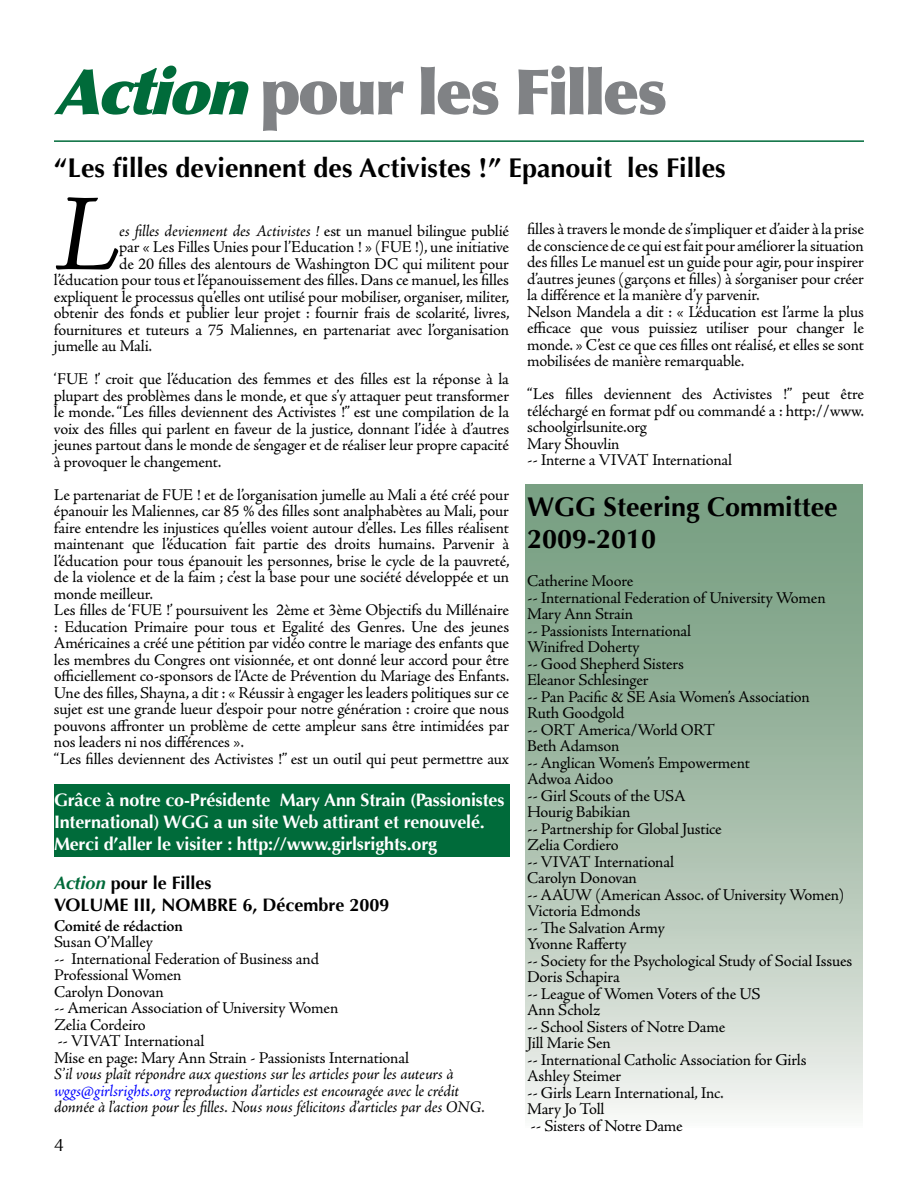
<style>
.page{position:relative;width:918px;height:1188px;background:#fff}
.page>*{position:absolute;margin:0;border:0;box-sizing:border-box;transform-origin:0 0}
.t1{font:italic 111.15px "Adobe Jenson Pro";color:#000}
.t2{font:900 63px "Optima";letter-spacing:-.04em;color:#808285}
.t3{font:700 27px/32.4px "Optima";color:#000}
.t4{font:700 18px/21.6px "Optima";letter-spacing:-.01em;color:#fff}
.t5{font:700 18px "Optima";color:#000}
.t6{font:18px "Optima";color:#000}
.t7{font:16.5px/16.5px "Adobe Jenson Pro";letter-spacing:-.015em;color:#000}
.t8{font:italic 16.5px/16.5px "Adobe Jenson Pro";letter-spacing:-.015em;color:#000}
.t9{font:600 16.5px "Adobe Jenson Pro";letter-spacing:-.015em;color:#000}
.s1{font-style:italic;color:#006b3a}
.s2{font-style:normal}
.s3{color:#00f}
</style>
<div class="page">
<hr style="left:54px;top:140px;width:810px;height:2px;background:#006b3a">
<div style="left:54px;top:784px;width:455px;height:73px;background:#006b3a"></div>
<div style="left:526px;top:485px;width:337px;height:643px;background:linear-gradient(to bottom,#6b9676,#eceeea)"></div>
<h2 class="t2" style="left:54px;top:54px;width:614px"><span class="s1">Action</span>pour les Filles</h2>
<h3 class="t3" style="left:54px;top:152px;width:673px">“Les filles deviennent des Activistes !” Epanouit les Filles</h3>
<h1 class="t1" style="left:54px;top:171px;width:68px">L</h1>
<p class="t7" style="left:527px;top:221px;width:338px">filles à travers le monde de s’impliquer et d’aider à la prise de conscience de ce qui est fait pour améliorer la situation des filles Le manuel est un guide pour agir, pour inspirer d’autres jeunes (garçons et filles) à s’organiser pour créer la différence et la manière d’y parvenir.<br>Nelson Mandela a dit : « L’éducation est l’arme la plus efficace que vous puissiez utiliser pour changer le monde. » C’est ce que ces filles ont réalisé, et elles se sont mobilisées de manière remarquable.</p>
<p class="t7" style="left:527px;top:386px;width:338px">“Les filles deviennent des Activistes !” peut être téléchargé en format pdf ou commandé a : http://www. schoolgirlsunite.org<br>Mary Shouvlin<br>-- Interne a VIVAT International</p>
<p class="t8" style="left:119px;top:224px;width:391px">es filles deviennent des Activistes ! <span class="s2">est un manuel bilingue publié</span></p>
<p class="t7" style="left:119px;top:239px;width:391px">par « Les Filles Unies pour l’Education ! » (FUE !), une initiative</p>
<p class="t7" style="left:119px;top:256px;width:391px">de 20 filles des alentours de Washington DC qui militent pour</p>
<p class="t7" style="left:54px;top:272px;width:457px">l’éducation pour tous et l’épanouissement des filles. Dans ce manuel, les filles</p>
<p class="t7" style="left:54px;top:289px;width:457px">expliquent le processus qu’elles ont utilisé pour mobiliser, organiser, militer,</p>
<p class="t7" style="left:54px;top:305px;width:457px">obtenir des fonds et publier leur projet : fournir frais de scolarité, livres,</p>
<p class="t7" style="left:54px;top:322px;width:457px">fournitures et tuteurs a 75 Maliennes, en partenariat avec l’organisation</p>
<p class="t7" style="left:54px;top:338px;width:100px">jumelle au Mali.</p>
<p class="t7" style="left:54px;top:371px;width:457px;text-align:justify">‘FUE !’ croit que l’éducation des femmes et des filles est la réponse à la plupart des problèmes dans le monde, et que s’y attaquer peut transformer le monde. “Les filles deviennent des Activistes !” est une compilation de la voix des filles qui parlent en faveur de la justice, donnant l’idée à d’autres jeunes partout dans le monde de s’engager et de réaliser leur propre capacité à provoquer le changement.</p>
<p class="t7" style="left:54px;top:487px;width:457px">Le partenariat de FUE ! et de l’organisation jumelle au Mali a été créé pour épanouir les Maliennes, car 85 % des filles sont analphabètes au Mali, pour faire entendre les injustices qu’elles voient autour d’elles. Les filles réalisent maintenant que l’éducation fait partie des droits humains. Parvenir à l’éducation pour tous épanouit les personnes, brise le cycle de la pauvreté, de la violence et de la faim ; c’est la base pour une société développée et un monde meilleur.<br>Les filles de ‘FUE !’ poursuivent les 2ème et 3ème Objectifs du Millénaire : Education Primaire pour tous et Egalité des Genres. Une des jeunes Américaines a créé une pétition par vidéo contre le mariage des enfants que les membres du Congres ont visionnée, et ont donné leur accord pour être officiellement co-sponsors de l’Acte de Prévention du Mariage des Enfants.<br>Une des filles, Shayna, a dit : « Réussir à engager les leaders politiques sur ce sujet est une grande lueur d’espoir pour notre génération : croire que nous pouvons affronter un problème de cette ampleur sans être intimidées par nos leaders ni nos différences ».<br>“Les filles deviennent des Activistes !” est un outil qui peut permettre aux</p>
<h3 class="t3" style="left:527px;top:491px;width:312px">WGG Steering Committee<br>2009-2010</h3>
<p class="t7" style="left:527px;top:573px;width:327px">Catherine Moore<br>-- International Federation of University Women<br>Mary Ann Strain<br>-- Passionists International<br>Winifred Doherty<br>-- Good Shepherd Sisters<br>Eleanor Schlesinger<br>-- Pan Pacific &amp; SE Asia Women’s Association<br>Ruth Goodgold<br>-- ORT America/World ORT<br>Beth Adamson<br>-- Anglican Women’s Empowerment<br>Adwoa Aidoo<br>-- Girl Scouts of the USA<br>Hourig Babikian<br>-- Partnership for Global Justice<br>Zelia Cordiero<br>-- VIVAT International<br>Carolyn Donovan<br>-- AAUW (American Assoc. of University Women)<br>Victoria Edmonds<br>-- The Salvation Army<br>Yvonne Rafferty<br>-- Society for the Psychological Study of Social Issues<br>Doris Schapira<br>-- League of Women Voters of the US<br>Ann Scholz<br>-- School Sisters of Notre Dame<br>Jill Marie Sen<br>-- International Catholic Association for Girls<br>Ashley Steimer<br>-- Girls Learn International, Inc.<br>Mary Jo Toll<br>-- Sisters of Notre Dame</p>
<p class="t4" style="left:54px;top:790px;width:452px">Grâce à notre co-Présidente Mary Ann Strain (Passionistes<br>International) WGG a un site Web attirant et renouvelé.<br>Merci d’aller le visiter : http://www.girlsrights.org</p>
<p class="t5" style="left:54px;top:873px;width:159px"><span class="s1">Action</span> pour le Filles</p>
<p class="t5" style="left:54px;top:895px;width:337px">VOLUME III, NOMBRE 6, Décembre 2009</p>
<p class="t9" style="left:54px;top:916px;width:131px">Comité de rédaction</p>
<p class="t7" style="left:54px;top:934px;width:357px">Susan O’Malley<br>-- International Federation of Business and<br>Professional Women<br>Carolyn Donovan<br>-- American Association of University Women<br>Zelia Cordeiro<br>-- VIVAT International<br>Mise en page: Mary Ann Strain - Passionists International</p>
<p class="t8" style="left:54px;top:1067px;width:432px">S’il vous plaît répondre aux questions sur les articles pour les auteurs à <span class="s3">wggs@girlsrights.org</span> reproduction d’articles est encouragée avec le crédit donnée à l’action pour les filles. Nous nous félicitons d’articles par des ONG.</p>
<p class="t6" style="left:54px;top:1134px;width:12px">4</p>
</div>
